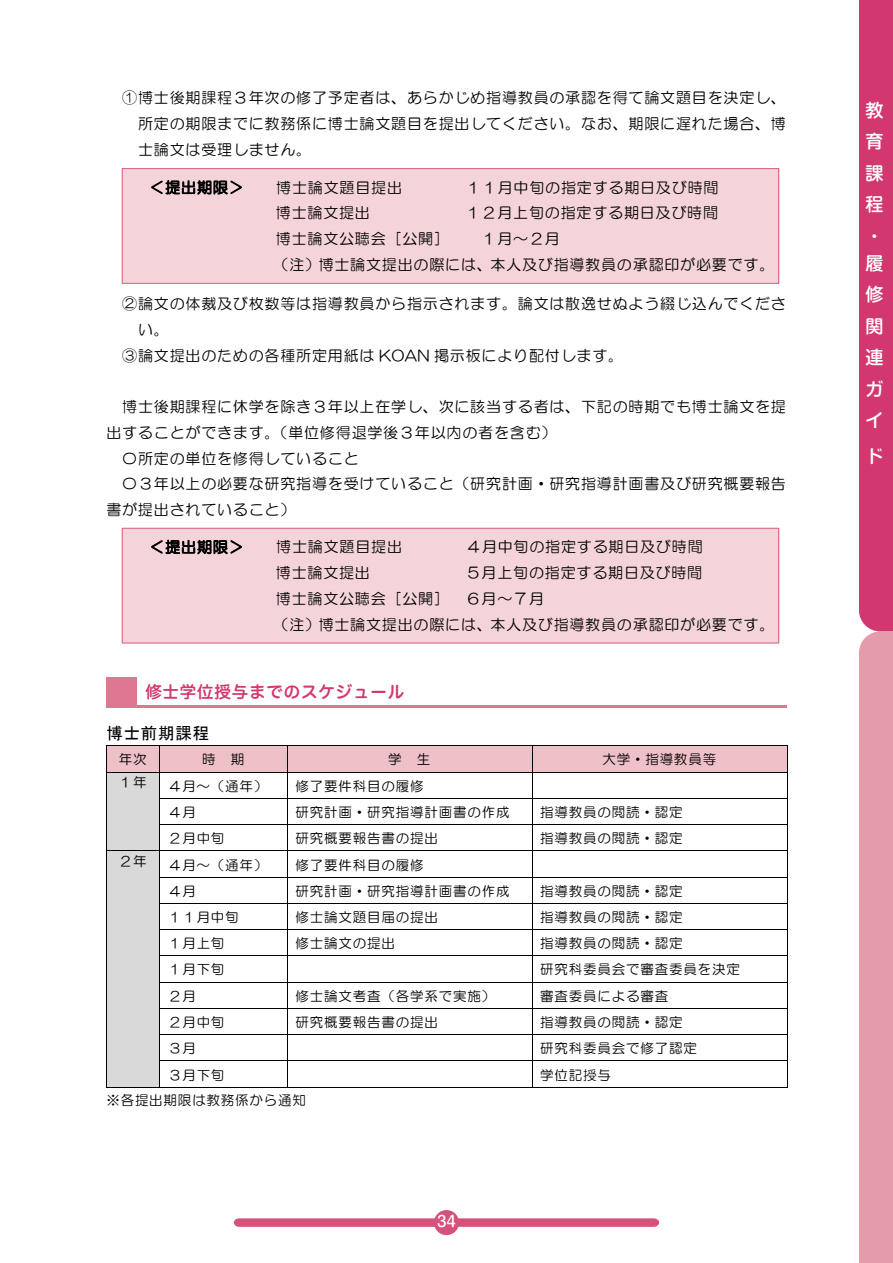
<style>
.page{position:relative;width:893px;height:1263px;background:#fff}
.page>*{position:absolute;margin:0;border:0;box-sizing:border-box;transform-origin:0 0}
.t1{font:500 18px/31.5px "Shin M Go Pro";color:#fff;text-align:justify}
.t2{font:16.5px "Hira Maru Std N W6";letter-spacing:.05em;color:#d3376f}
.t3{font:16.5px "MS Gothic";letter-spacing:.05em;color:#000}
.t4{font:15px/25.8px "HG Maru Gothic MPRO";letter-spacing:.055em;color:#000;text-align:justify}
.t5{font:500 15px "Shin M Go Pro";color:#fff}
.t6{font:13.5px "HG Maru Gothic MPRO";letter-spacing:.06em;color:#000}
</style>
<div class="page">
<div style="left:107px;top:746px;width:52px;height:26px;background:#eec1c8"></div>
<div style="left:160px;top:746px;width:127px;height:26px;background:#eec1c8"></div>
<div style="left:288px;top:746px;width:244px;height:26px;background:#eec1c8"></div>
<div style="left:532px;top:746px;width:255px;height:26px;background:#eec1c8"></div>
<hr style="left:106px;top:745px;width:682px;height:1px;background:#000">
<div style="left:107px;top:772px;width:52px;height:78px;background:#d9d9d9"></div>
<hr style="left:106px;top:772px;width:682px;height:1px;background:#000">
<hr style="left:160px;top:798px;width:628px;height:1px;background:#000">
<hr style="left:160px;top:824px;width:628px;height:1px;background:#000">
<div style="left:107px;top:851px;width:52px;height:236px;background:#d9d9d9"></div>
<hr style="left:106px;top:850px;width:682px;height:1px;background:#000">
<hr style="left:160px;top:877px;width:628px;height:1px;background:#000">
<hr style="left:160px;top:903px;width:628px;height:1px;background:#000">
<hr style="left:160px;top:929px;width:628px;height:1px;background:#000">
<hr style="left:160px;top:955px;width:628px;height:1px;background:#000">
<hr style="left:160px;top:982px;width:628px;height:1px;background:#000">
<hr style="left:160px;top:1008px;width:628px;height:1px;background:#000">
<hr style="left:160px;top:1034px;width:628px;height:1px;background:#000">
<hr style="left:160px;top:1060px;width:628px;height:1px;background:#000">
<svg style="left:106px;top:746px;width:1px;height:341px"></svg>
<hr style="left:106px;top:1087px;width:54px;height:1px;background:#000">
<hr style="left:160px;top:1087px;width:127px;height:1px;background:#000">
<svg style="left:287px;top:746px;width:1px;height:341px"></svg>
<hr style="left:288px;top:1087px;width:244px;height:1px;background:#000">
<svg style="left:532px;top:746px;width:1px;height:341px"></svg>
<hr style="left:532px;top:1087px;width:255px;height:1px;background:#000">
<svg style="left:787px;top:746px;width:1px;height:342px"></svg>
<div style="left:109px;top:677px;width:28px;height:29px;background:#dd7890"></div>
<hr style="left:106px;top:677px;width:3px;height:31px;background:#dd7890">
<hr style="left:106px;top:706px;width:31px;height:2px;background:#dd7890">
<hr style="left:136px;top:706px;width:651px;height:2px;background:#dd7890">
<div style="left:122px;top:168px;width:657px;height:116px;background:#f4d4d9"></div>
<div style="left:122px;top:528px;width:657px;height:116px;background:#f4d4d9"></div>
<div style="left:434px;top:1210px;width:25px;height:25px;background:#d5527a;border-radius:50%"></div>
<svg style="left:234px;top:1218px;width:425px;height:9px;background:#d75b81"></svg>
<svg style="left:859px;top:0;width:34px;height:1263px;background:#db6a8d"></svg>
<p class="t4" style="left:138px;top:85px;width:649px;text-indent:-16px">①博士後期課程３年次の修了予定者は、あらかじめ指導教員の承認を得て論文題目を決定し、所定の期限までに教務係に博士論文題目を提出してください。なお、期限に遅れた場合、博士論文は受理しません。</p>
<p class="t4" style="left:149px;top:174px;width:96px">＜提出期限＞</p>
<p class="t4" style="left:276px;top:174px;width:127px">博士論文題目提出</p>
<p class="t4" style="left:466px;top:174px;width:254px">１１月中旬の指定する期日及び時間</p>
<p class="t4" style="left:276px;top:200px;width:96px">博士論文提出</p>
<p class="t4" style="left:466px;top:200px;width:254px">１２月上旬の指定する期日及び時間</p>
<p class="t4" style="left:276px;top:226px;width:175px">博士論文公聴会［公開］</p>
<p class="t4" style="left:273px;top:226px;width:502px;text-align:center">１月～２月<br>（注）博士論文提出の際には、本人及び指導教員の承認印が必要です。</p>
<p class="t4" style="left:122px;top:291px;width:665px">②論文の体裁及び枚数等は指導教員から指示されます。論文は散逸せぬよう綴じ込んでくださ</p>
<p class="t4" style="left:138px;top:317px;width:32px">い。</p>
<p class="t4" style="left:122px;top:342px;width:502px">③論文提出のための各種所定用紙は KOAN 掲示板により配付します。</p>
<p class="t4" style="left:122px;top:394px;width:665px">博士後期課程に休学を除き３年以上在学し、次に該当する者は、下記の時期でも博士論文を提</p>
<p class="t4" style="left:106px;top:419px;width:452px">出することができます。（単位修得退学後３年以内の者を含む）</p>
<p class="t4" style="left:122px;top:445px;width:238px">〇所定の単位を修得していること</p>
<p class="t4" style="left:122px;top:471px;width:665px">〇３年以上の必要な研究指導を受けていること（研究計画・研究指導計画書及び研究概要報告</p>
<p class="t4" style="left:106px;top:497px;width:191px">書が提出されていること）</p>
<p class="t4" style="left:149px;top:534px;width:96px">＜提出期限＞</p>
<p class="t4" style="left:276px;top:534px;width:127px">博士論文題目提出</p>
<p class="t4" style="left:466px;top:534px;width:238px">４月中旬の指定する期日及び時間</p>
<p class="t4" style="left:276px;top:560px;width:96px">博士論文提出</p>
<p class="t4" style="left:273px;top:560px;width:502px;text-align:left;text-indent:192px">５月上旬の指定する期日及び時間<br>博士論文公聴会［公開］ ６月～７月<br>（注）博士論文提出の際には、本人及び指導教員の承認印が必要です。</p>
<p class="t2" style="left:145px;top:679px;width:260px">修士学位授与までのスケジュール</p>
<p class="t3" style="left:106px;top:724px;width:105px">博士前期課程</p>
<p class="t6" style="left:119px;top:753px;width:29px">年次</p>
<p class="t6" style="left:202px;top:753px;width:44px">時 期</p>
<p class="t6" style="left:388px;top:753px;width:44px">学 生</p>
<p class="t6" style="left:602px;top:753px;width:115px">大学・指導教員等</p>
<p class="t6" style="left:119px;top:775px;width:29px">１年</p>
<p class="t6" style="left:168px;top:779px;width:101px">４月～（通年）</p>
<p class="t6" style="left:296px;top:779px;width:130px">修了要件科目の履修</p>
<p class="t6" style="left:168px;top:805px;width:29px">４月</p>
<p class="t6" style="left:296px;top:805px;width:216px">研究計画・研究指導計画書の作成</p>
<p class="t6" style="left:540px;top:805px;width:144px">指導教員の閲読・認定</p>
<p class="t6" style="left:168px;top:832px;width:58px">２月中旬</p>
<p class="t6" style="left:296px;top:832px;width:144px">研究概要報告書の提出</p>
<p class="t6" style="left:540px;top:832px;width:144px">指導教員の閲読・認定</p>
<p class="t6" style="left:119px;top:854px;width:29px">２年</p>
<p class="t6" style="left:168px;top:858px;width:101px">４月～（通年）</p>
<p class="t6" style="left:296px;top:858px;width:130px">修了要件科目の履修</p>
<p class="t6" style="left:168px;top:884px;width:29px">４月</p>
<p class="t6" style="left:296px;top:884px;width:216px">研究計画・研究指導計画書の作成</p>
<p class="t6" style="left:540px;top:884px;width:144px">指導教員の閲読・認定</p>
<p class="t6" style="left:168px;top:910px;width:72px">１１月中旬</p>
<p class="t6" style="left:296px;top:910px;width:144px">修士論文題目届の提出</p>
<p class="t6" style="left:540px;top:910px;width:144px">指導教員の閲読・認定</p>
<p class="t6" style="left:168px;top:937px;width:58px">１月上旬</p>
<p class="t6" style="left:296px;top:937px;width:101px">修士論文の提出</p>
<p class="t6" style="left:540px;top:937px;width:144px">指導教員の閲読・認定</p>
<p class="t6" style="left:168px;top:963px;width:58px">１月下旬</p>
<p class="t6" style="left:540px;top:963px;width:201px">研究科委員会で審査委員を決定</p>
<p class="t6" style="left:168px;top:989px;width:29px">２月</p>
<p class="t6" style="left:296px;top:989px;width:201px">修士論文考査（各学系で実施）</p>
<p class="t6" style="left:540px;top:989px;width:130px">審査委員による審査</p>
<p class="t6" style="left:168px;top:1015px;width:58px">２月中旬</p>
<p class="t6" style="left:296px;top:1015px;width:144px">研究概要報告書の提出</p>
<p class="t6" style="left:540px;top:1015px;width:144px">指導教員の閲読・認定</p>
<p class="t6" style="left:168px;top:1041px;width:29px">３月</p>
<p class="t6" style="left:540px;top:1041px;width:158px">研究科委員会で修了認定</p>
<p class="t6" style="left:168px;top:1068px;width:58px">３月下旬</p>
<p class="t6" style="left:540px;top:1068px;width:72px">学位記授与</p>
<p class="t6" style="left:106px;top:1094px;width:201px">※各提出期限は教務係から通知</p>
<p class="t5" style="left:437px;top:1209px;width:20px">34</p>
<p class="t1" style="left:865px;top:92px;width:19px">教育課程・</p>
<p class="t1" style="left:865px;top:245px;width:19px">履修関連ガイ</p>
<p class="t1" style="left:865px;top:439px;width:18px">ド</p>
</div>
